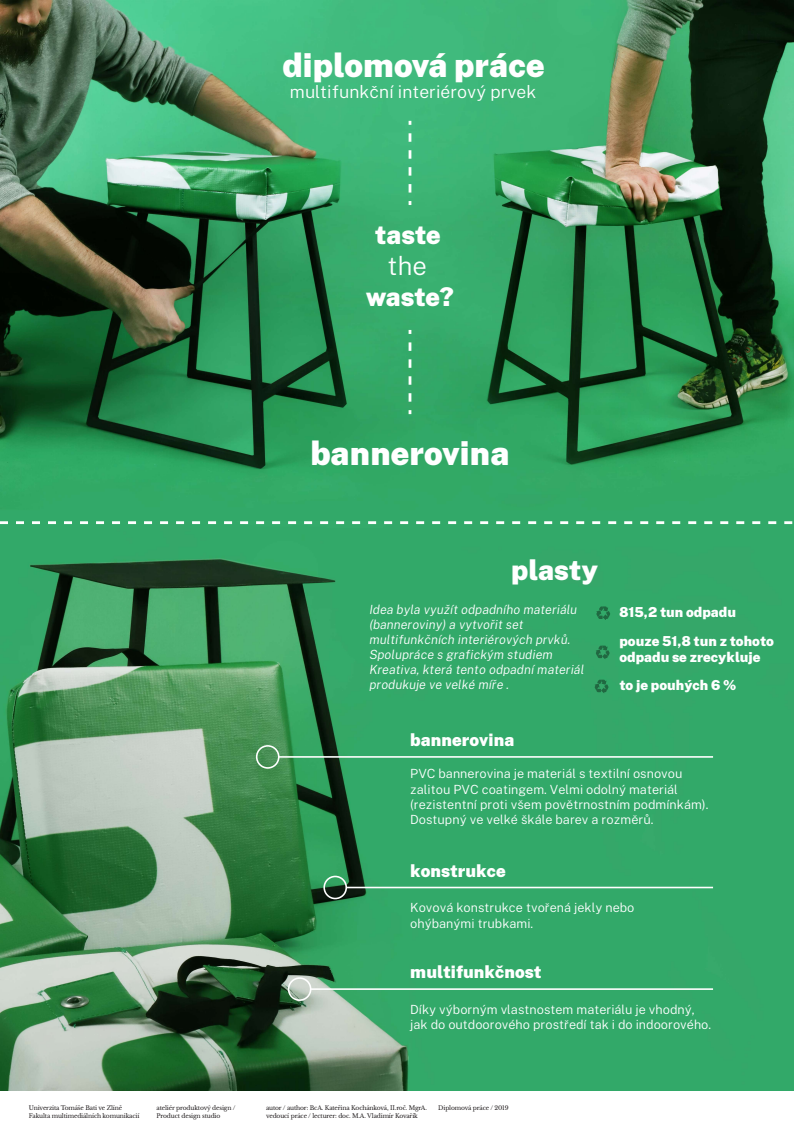
<style>
.page{position:relative;width:794px;height:1134px;background:#fff}
.page>*{position:absolute;margin:0;border:0;box-sizing:border-box;transform-origin:0 0}
.t1{font:900 32.96px "Public Sans";color:#fff}
.t2{font:900 27.88px "Public Sans";color:#fff}
.t3{font:900 25.76px "Public Sans";letter-spacing:-.005em;color:#fff}
.t4{font:300 25.76px "Public Sans";color:#fff}
.t5{font:300 17.56px "Public Sans";color:#fff}
.t6{font:900 17.16px "Public Sans";color:#fff}
.t7{font:900 13.76px/28.4px "Public Sans";color:#fff}
.t8{font:300 12.64px/15.2px "Public Sans";color:#fff}
.t9{font:italic 300 12.64px/15.2px "Public Sans";color:#fff}
.t10{font:6px/7.6px "Libre Baskerville";letter-spacing:-.025em;color:#231f20}
</style>
<div class="page">
<img style="left:0;top:0;width:794px;height:1091px">
<svg style="left:596px;top:606px;width:14px;height:14px"></svg>
<svg style="left:596px;top:646px;width:13px;height:13px"></svg>
<svg style="left:594px;top:680px;width:14px;height:13px"></svg>
<svg style="left:408px;top:121px;width:3px;height:4px"></svg>
<svg style="left:408px;top:133px;width:3px;height:72px"></svg>
<svg style="left:408px;top:330px;width:3px;height:4px"></svg>
<svg style="left:408px;top:342px;width:3px;height:72px"></svg>
<svg style="left:0;top:521px;width:794px;height:3px"></svg>
<hr style="left:279px;top:756px;width:434px;height:2px;background:#fff">
<div style="left:256px;top:745px;width:23px;height:24px;border:2px solid #fff;border-radius:50%"></div>
<hr style="left:346px;top:887px;width:367px;height:1px;background:#fff">
<div style="left:323px;top:876px;width:24px;height:23px;border:2px solid #fff;border-radius:50%"></div>
<hr style="left:311px;top:988px;width:402px;height:2px;background:#fff">
<div style="left:288px;top:977px;width:23px;height:24px;border:2px solid #fff;border-radius:50%"></div>
<h1 class="t1" style="left:282px;top:39px;width:264px">diplomová práce</h1>
<h3 class="t5" style="left:290px;top:78px;width:248px">multifunkční interiérový prvek</h3>
<h3 class="t3" style="left:375px;top:214px;width:67px">taste</h3>
<h3 class="t4" style="left:387px;top:246px;width:41px">the</h3>
<h3 class="t3" style="left:366px;top:276px;width:90px">waste?</h3>
<h1 class="t1" style="left:310px;top:427px;width:201px">bannerovina</h1>
<h2 class="t2" style="left:511px;top:548px;width:88px">plasty</h2>
<p class="t9" style="left:369px;top:601px;width:216px">Idea byla využít odpadního materiálu (banneroviny) a vytvořit set multifunkčních interiérových prvků.<br>Spolupráce s grafickým studiem Kreativa, která tento odpadní materiál produkuje ve velké míře .</p>
<h3 class="t6" style="left:410px;top:726px;width:106px">bannerovina</h3>
<p class="t7" style="left:619px;top:598px;width:156px">815,2 tun odpadu pouze 51,8 tun z tohoto</p>
<p class="t7" style="left:619px;top:642px;width:143px">odpadu se zrecykluje to je pouhých 6 %</p>
<p class="t8" style="left:410px;top:766px;width:300px">PVC bannerovina je materiál s textilní osnovou zalitou PVC coatingem. Velmi odolný materiál (rezistentní proti všem povětrnostním podmínkám).<br>Dostupný ve velké škále barev a rozměrů.</p>
<h3 class="t6" style="left:410px;top:857px;width:97px">konstrukce</h3>
<p class="t8" style="left:410px;top:900px;width:226px">Kovová konstrukce tvořená jekly nebo ohýbanými trubkami.</p>
<h3 class="t6" style="left:410px;top:958px;width:133px">multifunkčnost</h3>
<p class="t8" style="left:410px;top:1001px;width:302px">Díky výborným vlastnostem materiálu je vhodný, jak do outdoorového prostředí tak i do indoorového.</p>
<p class="t10" style="left:29px;top:1104px;width:112px">Univerzita Tomáše Bati ve Zlíně<br>Fakulta multimediálních komunikacií</p>
<p class="t10" style="left:157px;top:1104px;width:80px">ateliér produktový design /<br>Product design studio</p>
<p class="t10" style="left:266px;top:1104px;width:162px">autor / author: BcA. Kateřina Kochánková, II.roč. MgrA. vedoucí práce / lecturer: doc. M.A. Vladimír Kovařík</p>
<p class="t10" style="left:438px;top:1104px;width:72px">Diplomová práce / 2019</p>
</div>
